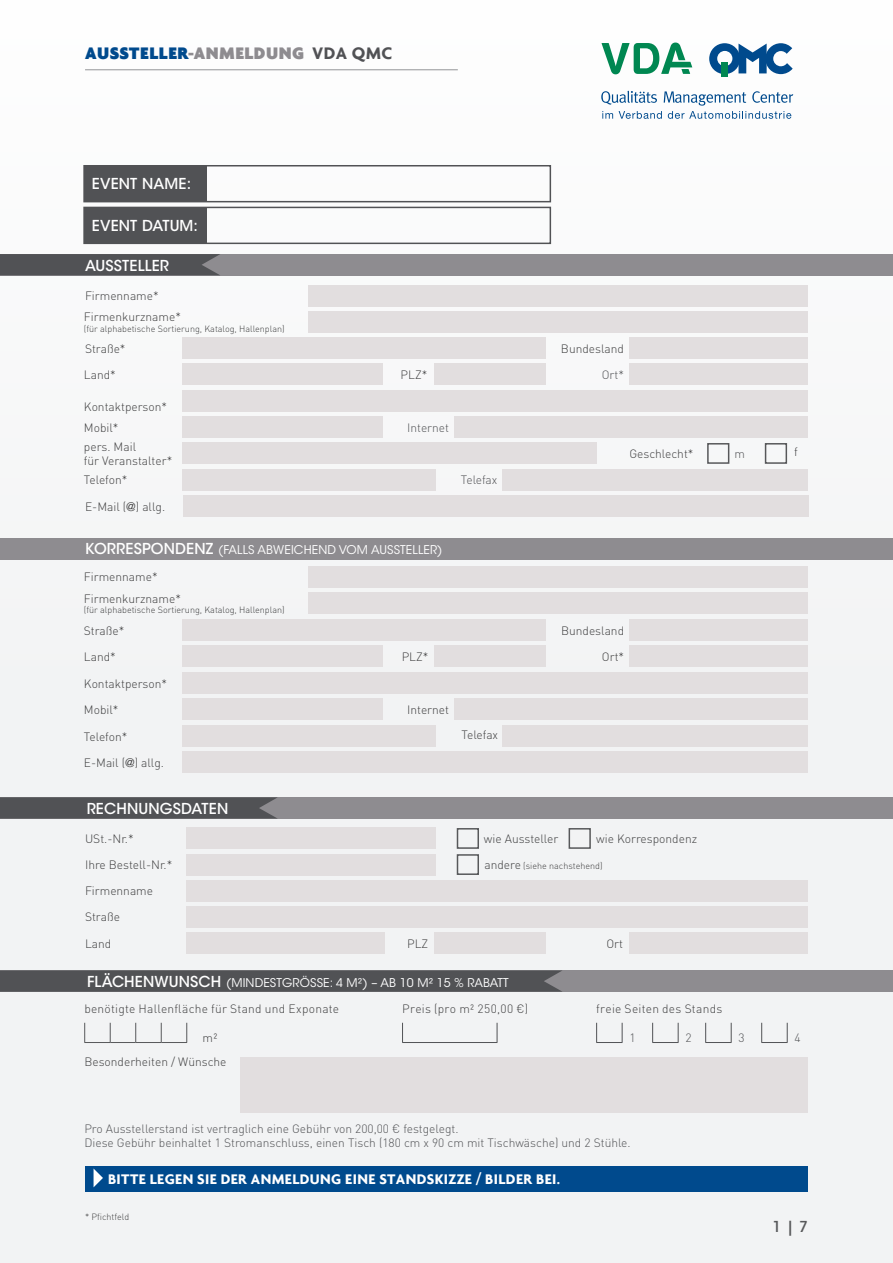
<style>
.page{position:relative;width:893px;height:1263px;background:#f2f3f4}
.page>*{position:absolute;margin:0;border:0;box-sizing:border-box;transform-origin:0 0}
.t1{font:900 18px "Agenda";letter-spacing:.025em;color:#004a8d}
.t2{font:700 15px "Agenda";letter-spacing:.025em;color:#fff}
.t3{font:500 15px "ITC Avant Garde Std";letter-spacing:.01em;color:#fff}
.t4{font:500 15px "ITC Avant Garde Std";color:#57585a}
.t5{font:300 12px/13.5px "DIN Pro";color:#3e3e3f}
.t6{font:300 12px/14.4px "DIN Pro";color:#515255}
.t7{font:12px "ITC Avant Garde Std";letter-spacing:.01em;color:#fff}
.t8{font:300 12px "DIN Pro";letter-spacing:.02em;color:#3e3e3f}
.t9{font:300 12px "DIN Pro";letter-spacing:.03em;color:#3e3e3f}
.t10{font:300 9px "DIN Pro";color:#3e3e3f}
.s1{color:#8e8c90}
.s2{font-weight:700;color:#515255}
.s3{font-family:"Helvetica"}
.s4{font-weight:500;font-size:15px}
.s5{font-size:12px}
.s6{font-family:"DIN Pro";font-weight:500}
</style>
<div class="page">
<hr style="left:85px;top:69px;width:373px;height:1px;background:#939598">
<svg style="left:601px;top:41px;width:91px;height:35px"></svg>
<div style="left:721px;top:62px;width:7px;height:15px;background:#008751"></div>
<svg style="left:709px;top:43px;width:84px;height:31px"></svg>
<svg style="left:601px;top:91px;width:192px;height:28px"></svg>
<div style="left:0;top:538px;width:893px;height:21px;background:#8e8c90"></div>
<div style="left:83px;top:207px;width:468px;height:37px;border:2px solid #515255"></div>
<div style="left:83px;top:165px;width:468px;height:37px;border:2px solid #515255"></div>
<div style="left:84px;top:207px;width:123px;height:36px;background:#515255"></div>
<div style="left:84px;top:166px;width:123px;height:36px;background:#515255"></div>
<div style="left:0;top:797px;width:893px;height:22px;background:#8e8c90"></div>
<div style="left:0;top:970px;width:893px;height:22px;background:#8e8c90"></div>
<svg style="left:0;top:797px;width:278px;height:22px;background:#555558"></svg>
<svg style="left:0;top:970px;width:562px;height:22px;background:#535457"></svg>
<div style="left:182px;top:390px;width:626px;height:21px;background:#e2dedf"></div>
<div style="left:240px;top:1058px;width:568px;height:55px;background:#e2dedf"></div>
<div style="left:85px;top:1166px;width:723px;height:25px;background:#004a8d"></div>
<div style="left:0;top:254px;width:893px;height:21px;background:#8e8c90"></div>
<svg style="left:84px;top:1023px;width:103px;height:20px"></svg>
<svg style="left:596px;top:1023px;width:27px;height:20px"></svg>
<svg style="left:402px;top:1023px;width:1px;height:19px"></svg>
<svg style="left:497px;top:1023px;width:1px;height:19px"></svg>
<hr style="left:402px;top:1042px;width:95px;height:1px;background:#515255">
<svg style="left:705px;top:1023px;width:27px;height:20px"></svg>
<svg style="left:652px;top:1023px;width:27px;height:20px"></svg>
<svg style="left:761px;top:1023px;width:27px;height:20px"></svg>
<div style="left:0;top:254px;width:220px;height:21px;background:#515255"></div>
<div style="left:309px;top:285px;width:499px;height:21px;background:#e2dedf"></div>
<div style="left:186px;top:880px;width:622px;height:21px;background:#e2dedf"></div>
<div style="left:309px;top:566px;width:499px;height:21px;background:#e2dedf"></div>
<div style="left:186px;top:828px;width:250px;height:21px;background:#e2dedf"></div>
<div style="left:457px;top:828px;width:22px;height:21px;border:2px solid #57585a"></div>
<div style="left:569px;top:828px;width:22px;height:21px;border:2px solid #57585a"></div>
<div style="left:186px;top:854px;width:250px;height:21px;background:#e2dedf"></div>
<div style="left:457px;top:854px;width:22px;height:21px;border:2px solid #57585a"></div>
<div style="left:309px;top:311px;width:499px;height:21px;background:#e2dedf"></div>
<div style="left:309px;top:593px;width:499px;height:21px;background:#e2dedf"></div>
<div style="left:186px;top:906px;width:622px;height:21px;background:#e2dedf"></div>
<div style="left:182px;top:443px;width:415px;height:21px;background:#e2dedf"></div>
<div style="left:707px;top:443px;width:22px;height:21px;border:2px solid #57585a"></div>
<div style="left:765px;top:443px;width:22px;height:21px;border:2px solid #57585a"></div>
<div style="left:182px;top:364px;width:200px;height:21px;background:#e2dedf"></div>
<div style="left:434px;top:364px;width:111px;height:21px;background:#e2dedf"></div>
<div style="left:630px;top:364px;width:178px;height:21px;background:#e2dedf"></div>
<div style="left:186px;top:932px;width:198px;height:22px;background:#e2dedf"></div>
<div style="left:434px;top:932px;width:111px;height:22px;background:#e2dedf"></div>
<div style="left:630px;top:932px;width:178px;height:22px;background:#e2dedf"></div>
<div style="left:182px;top:646px;width:200px;height:21px;background:#e2dedf"></div>
<div style="left:434px;top:646px;width:111px;height:21px;background:#e2dedf"></div>
<div style="left:630px;top:646px;width:178px;height:21px;background:#e2dedf"></div>
<div style="left:182px;top:338px;width:363px;height:21px;background:#e2dedf"></div>
<div style="left:630px;top:338px;width:178px;height:21px;background:#e2dedf"></div>
<div style="left:182px;top:619px;width:363px;height:21px;background:#e2dedf"></div>
<div style="left:630px;top:619px;width:178px;height:21px;background:#e2dedf"></div>
<div style="left:182px;top:416px;width:200px;height:22px;background:#e2dedf"></div>
<div style="left:455px;top:416px;width:353px;height:22px;background:#e2dedf"></div>
<div style="left:182px;top:699px;width:200px;height:21px;background:#e2dedf"></div>
<div style="left:455px;top:699px;width:353px;height:21px;background:#e2dedf"></div>
<div style="left:182px;top:725px;width:254px;height:22px;background:#e2dedf"></div>
<div style="left:503px;top:725px;width:305px;height:22px;background:#e2dedf"></div>
<div style="left:182px;top:469px;width:254px;height:21px;background:#e2dedf"></div>
<div style="left:503px;top:469px;width:305px;height:21px;background:#e2dedf"></div>
<div style="left:183px;top:495px;width:626px;height:22px;background:#e2dedf"></div>
<div style="left:182px;top:752px;width:626px;height:21px;background:#e2dedf"></div>
<div style="left:182px;top:672px;width:626px;height:21px;background:#e2dedf"></div>
<svg style="left:94px;top:1169px;width:9px;height:18px"></svg>
<h1 class="t1" style="left:85px;top:43px;width:309px">AUSSTELLER<span class="s1">-ANMELDUNG</span> <span class="s2">VDA QMC</span></h1>
<p class="t3" style="left:92px;top:174px;width:101px">EVENT NAME:</p>
<p class="t3" style="left:92px;top:216px;width:108px">EVENT DATUM:</p>
<p class="t3" style="left:85px;top:256px;width:86px">AUSSTELLER</p>
<p class="t5" style="left:85px;top:289px;width:75px">Firmenname*</p>
<p class="t5" style="left:84px;top:309px;width:99px">Firmenkurzname*</p>
<p class="t10" style="left:84px;top:322px;width:202px">(für alphabetische Sortierung, Katalog, Hallenplan)</p>
<p class="t5" style="left:85px;top:341px;width:42px">Straße*</p>
<p class="t5" style="left:561px;top:341px;width:65px">Bundesland</p>
<p class="t5" style="left:84px;top:367px;width:33px">Land*</p>
<p class="t5" style="left:401px;top:367px;width:28px">PLZ*</p>
<p class="t6" style="left:602px;top:367px;width:24px">Ort*</p>
<p class="t5" style="left:84px;top:400px;width:85px">Kontaktperson*</p>
<p class="t5" style="left:84px;top:420px;width:36px">Mobil*</p>
<p class="t6" style="left:407px;top:420px;width:43px">Internet</p>
<p class="t5" style="left:84px;top:440px;width:90px">pers. Mail<br>für Veranstalter*</p>
<p class="t5" style="left:629px;top:446px;width:66px">Geschlecht*</p>
<p class="t6" style="left:735px;top:446px;width:12px">m</p>
<p class="t5" style="left:794px;top:445px;width:5px">f</p>
<p class="t5" style="left:84px;top:473px;width:45px">Telefon*</p>
<p class="t6" style="left:461px;top:472px;width:38px">Telefax</p>
<p class="t5" style="left:85px;top:499px;width:82px">E-Mail (<span class="s3">@</span>) allg.</p>
<p class="t7" style="left:85px;top:542px;width:359px"><span class="s4">KORRESPONDENZ</span> (FALLS ABWEICHEND VOM AUSSTELLER)</p>
<p class="t5" style="left:84px;top:570px;width:75px">Firmenname*</p>
<p class="t5" style="left:84px;top:591px;width:99px">Firmenkurzname*</p>
<p class="t10" style="left:84px;top:604px;width:202px">(für alphabetische Sortierung, Katalog, Hallenplan)</p>
<p class="t5" style="left:84px;top:623px;width:42px">Straße*</p>
<p class="t5" style="left:561px;top:623px;width:65px">Bundesland</p>
<p class="t5" style="left:84px;top:649px;width:33px">Land*</p>
<p class="t5" style="left:402px;top:649px;width:28px">PLZ*</p>
<p class="t5" style="left:602px;top:649px;width:24px">Ort*</p>
<p class="t5" style="left:84px;top:676px;width:85px">Kontaktperson*</p>
<p class="t5" style="left:84px;top:702px;width:36px">Mobil*</p>
<p class="t5" style="left:407px;top:702px;width:43px">Internet</p>
<p class="t5" style="left:84px;top:729px;width:45px">Telefon*</p>
<p class="t5" style="left:461px;top:727px;width:38px">Telefax</p>
<p class="t5" style="left:84px;top:755px;width:82px">E-Mail (<span class="s3">@</span>) allg.</p>
<p class="t3" style="left:87px;top:799px;width:143px">RECHNUNGSDATEN</p>
<p class="t5" style="left:85px;top:831px;width:50px">USt.-Nr.*</p>
<p class="t5" style="left:484px;top:831px;width:76px">wie Aussteller</p>
<p class="t5" style="left:596px;top:831px;width:102px">wie Korrespondenz</p>
<p class="t5" style="left:85px;top:857px;width:89px">Ihre Bestell-Nr.*</p>
<p class="t10" style="left:484px;top:860px;width:120px"><span class="s5">andere</span> (siehe nachstehend)</p>
<p class="t5" style="left:85px;top:884px;width:70px">Firmenname</p>
<p class="t5" style="left:85px;top:910px;width:36px">Straße</p>
<p class="t5" style="left:85px;top:936px;width:28px">Land</p>
<p class="t5" style="left:407px;top:936px;width:23px">PLZ</p>
<p class="t5" style="left:606px;top:936px;width:18px">Ort</p>
<p class="t7" style="left:87px;top:975px;width:423px"><span class="s4">FLÄCHENWUNSCH</span> (MINDESTGRÖSSE: 4 M²) – AB 10 M² 15 % RABATT</p>
<p class="t9" style="left:402px;top:1001px;width:127px">Preis (pro m² 250,00 €)</p>
<p class="t8" style="left:84px;top:1001px;width:256px">benötigte Hallenfläche für Stand und Exponate</p>
<p class="t8" style="left:596px;top:1001px;width:128px">freie Seiten des Stands</p>
<p class="t5" style="left:202px;top:1030px;width:16px">m²</p>
<p class="t6" style="left:685px;top:1030px;width:8px">2</p>
<p class="t6" style="left:738px;top:1030px;width:8px">3</p>
<p class="t6" style="left:794px;top:1030px;width:8px">4</p>
<p class="t6" style="left:629px;top:1030px;width:8px">1</p>
<p class="t5" style="left:84px;top:1054px;width:144px">Besonderheiten / Wünsche</p>
<p class="t6" style="left:84px;top:1121px;width:548px">Pro Ausstellerstand ist vertraglich eine Gebühr von 200,00 € festgelegt.<br>Diese Gebühr beinhaltet 1 Stromanschluss, einen Tisch (180 cm x 90 cm mit Tischwäsche) und 2 Stühle.</p>
<p class="t2" style="left:108px;top:1170px;width:453px">BITTE LEGEN SIE DER ANMELDUNG EINE STANDSKIZZE <span class="s6">/</span> BILDER BEI.</p>
<p class="t10" style="left:85px;top:1211px;width:46px">* Pfichtfeld</p>
<p class="t4" style="left:772px;top:1217px;width:37px">1 | 7</p>
</div>
